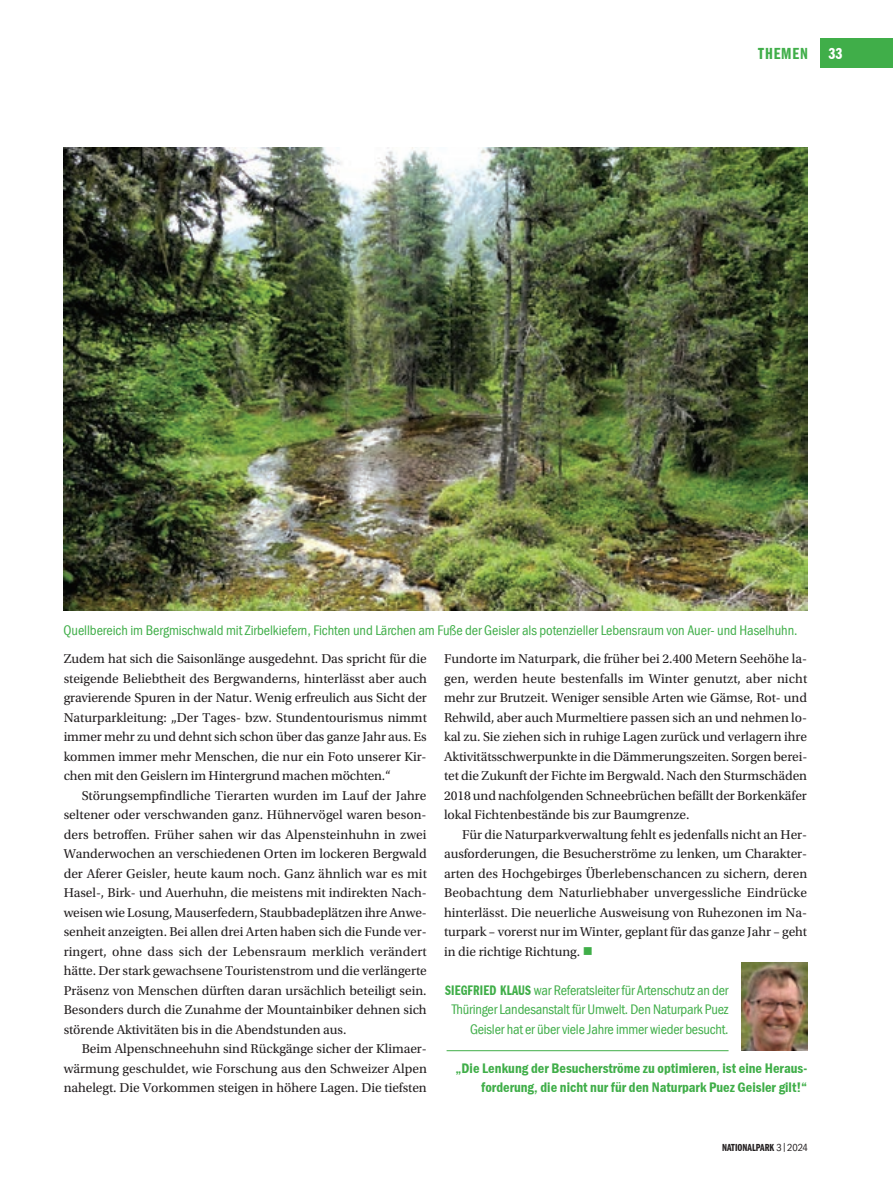
<style>
.page{position:relative;width:893px;height:1191px;background:#fff}
.page>*{position:absolute;margin:0;border:0;box-sizing:border-box;transform-origin:0 0}
.t1{font:600 extra-condensed 16.5px "Franklin Gothic Itc TEE";letter-spacing:.05em;color:#40ae49}
.t2{font:condensed 14.25px/19.5px "Franklin Gothic Itc TEE";letter-spacing:-.015em;color:#40ae49;text-align:right}
.t3{font:600 condensed 14.25px/19.5px "Franklin Gothic Itc TEE";color:#40ae49;text-align:right}
.t4{font:13.5px/19.5px "Utopia Std";letter-spacing:-.005em;color:#231f20;text-align:justify}
.t5{font:600 extra-condensed 10.5px "Franklin Gothic Itc TEE";color:#231f20}
.s1{color:#fff}
.s2{color:#40ae49}
.s3{font-weight:600;font-stretch:extra-condensed}
.s4{font-weight:400;font-stretch:condensed}
</style>
<div class="page">
<div style="left:821px;top:38px;width:72px;height:29px;background:#40ae49"></div>
<img style="left:741px;top:962px;width:67px;height:88px">
<hr style="left:447px;top:1050px;width:282px;height:1px;background:#40ae49">
<img style="left:64px;top:148px;width:743px;height:462px">
<p class="t1" style="left:758px;top:44px;width:86px">THEMEN <span class="s1">33</span></p>
<p class="t2" style="left:64px;top:620px;width:735px">Quellbereich im Bergmischwald mit Zirbelkiefern, Fichten und Lärchen am Fuße der Geisler als potenzieller Lebensraum von Auer- und Haselhuhn.</p>
<p class="t4" style="left:64px;top:649px;width:365px">Zudem hat sich die Saisonlänge ausgedehnt. Das spricht für die steigende Beliebtheit des Bergwanderns, hinterlässt aber auch gravierende Spuren in der Natur. Wenig erfreulich aus Sicht der Naturparkleitung: „Der Tages- bzw. Stundentourismus nimmt immer mehr zu und dehnt sich schon über das ganze Jahr aus. Es kommen immer mehr Menschen, die nur ein Foto unserer Kir&shy;chen mit den Geislern im Hintergrund machen möchten.“</p>
<p class="t4" style="left:64px;top:786px;width:365px;text-indent:18px">Störungsempfindliche Tierarten wurden im Lauf der Jahre seltener oder verschwanden ganz. Hühnervögel waren beson&shy;ders betroffen. Früher sahen wir das Alpensteinhuhn in zwei Wanderwochen an verschiedenen Orten im lockeren Bergwald der Aferer Geisler, heute kaum noch. Ganz ähnlich war es mit Hasel-, Birk- und Auerhuhn, die meistens mit indirekten Nach&shy;weisen wie Losung, Mauserfedern, Staubbadeplätzen ihre Anwe&shy;senheit anzeigten. Bei allen drei Arten haben sich die Funde ver&shy;ringert, ohne dass sich der Lebensraum merklich verändert hätte. Der stark gewachsene Touristenstrom und die verlängerte Präsenz von Menschen dürften daran ursächlich beteiligt sein.<br>Besonders durch die Zunahme der Mountainbiker dehnen sich störende Aktivitäten bis in die Abendstunden aus.</p>
<p class="t4" style="left:64px;top:1039px;width:365px;text-indent:18px">Beim Alpenschneehuhn sind Rückgänge sicher der Klimaer&shy;wärmung geschuldet, wie Forschung aus den Schweizer Alpen nahelegt. Die Vorkommen steigen in höhere Lagen. Die tiefsten</p>
<p class="t4" style="left:444px;top:649px;width:365px">Fundorte im Naturpark, die früher bei 2.400 Metern Seehöhe la&shy;gen, werden heute bestenfalls im Winter genutzt, aber nicht mehr zur Brutzeit. Weniger sensible Arten wie Gämse, Rot- und Rehwild, aber auch Murmeltiere passen sich an und nehmen lo&shy;kal zu. Sie ziehen sich in ruhige Lagen zurück und verlagern ihre Aktivitätsschwerpunkte in die Dämmerungszeiten. Sorgen berei&shy;tet die Zukunft der Fichte im Bergwald. Nach den Sturmschäden 2018 und nachfolgenden Schneebrüchen befällt der Borkenkäfer lokal Fichtenbestände bis zur Baumgrenze.</p>
<p class="t4" style="left:444px;top:824px;width:365px;text-indent:18px">Für die Naturparkverwaltung fehlt es jedenfalls nicht an Her&shy;ausforderungen, die Besucherströme zu lenken, um Charakter&shy;arten des Hochgebirges Überlebenschancen zu sichern, deren Beobachtung dem Naturliebhaber unvergessliche Eindrücke hinterlässt. Die neuerliche Ausweisung von Ruhezonen im Na&shy;turpark – vorerst nur im Winter, geplant für das ganze Jahr – geht in die richtige Richtung. <span class="s2">■</span></p>
<p class="t2" style="left:445px;top:980px;width:285px"><span class="s3">SIEGFRIED KLAUS</span> war Referatsleiter für Artenschutz an der<br>Thüringer Landesanstalt für Umwelt. Den Naturpark Puez<br>Geisler hat er über viele Jahre immer wieder besucht.</p>
<p class="t3" style="left:456px;top:1058px;width:353px">„Die Lenkung der Besucherströme zu optimieren, ist eine Heraus&shy;forderung, die nicht nur für den Naturpark Puez Geisler gilt!“</p>
<p class="t5" style="left:722px;top:1141px;width:87px">NATIONALPARK <span class="s4">3|2024</span></p>
</div>
